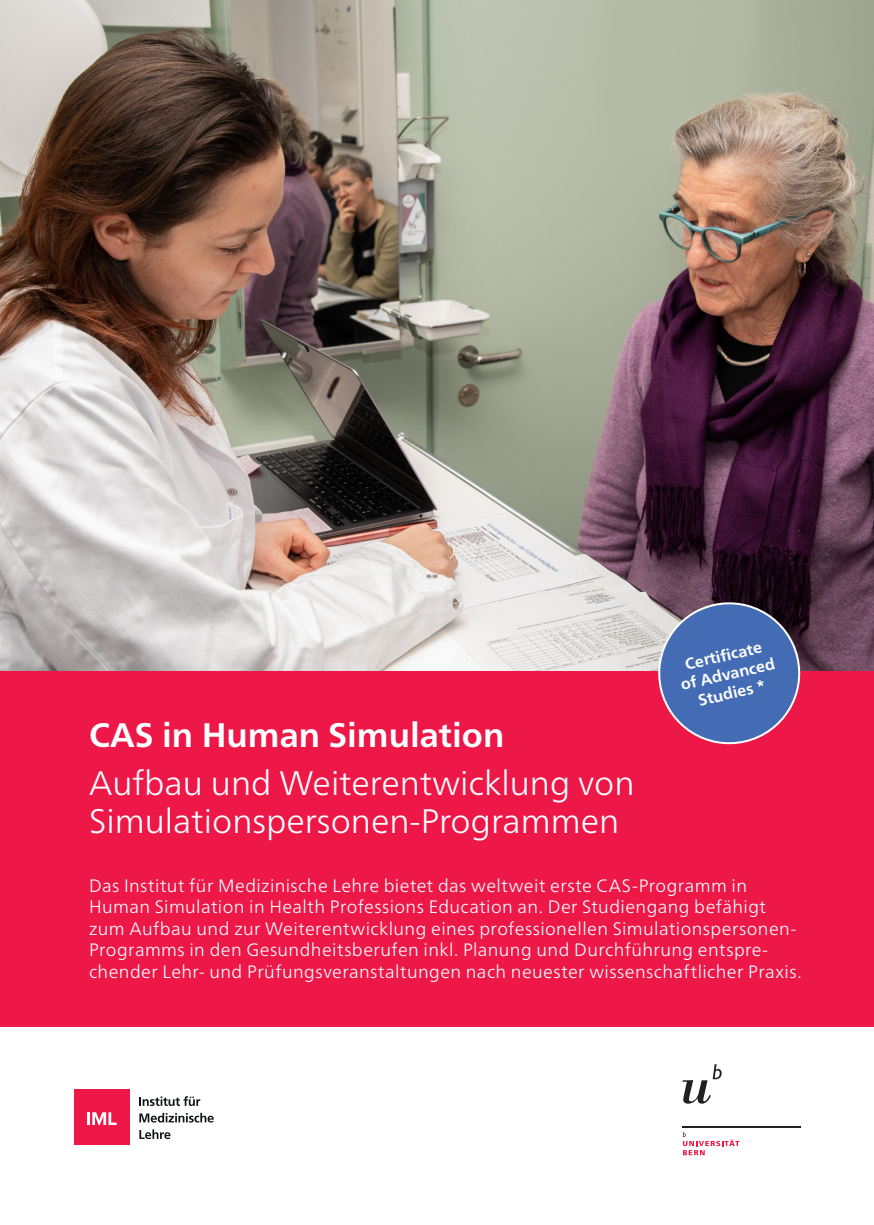
<style>
.page{position:relative;width:874px;height:1225px;background:#fff}
.page>*{position:absolute;margin:0;border:0;box-sizing:border-box;transform-origin:0 0}
.Headline_Titel{font:300 34px/48px "Frutiger Neue LT Pro";color:#fff}
.Headline_Beschrieb{font:300 18px/21.6px "Frutiger Neue LT Pro";letter-spacing:.02em;color:#fff}
.Störer{font:700 16px/19.2px "Frutiger Neue LT Pro";color:#fff;text-align:center}
.s1{font-weight:700}
</style>
<div class="page">
<img style="left:0;top:0;width:873px;height:671px">
<div style="left:0;top:671px;width:873px;height:356px;background:#ed1748"></div>
<svg style="left:682px;top:1064px;width:39px;height:39px"></svg>
<hr style="left:682px;top:1126px;width:118px;height:2px;background:#231f20">
<svg style="left:682px;top:1131px;width:56px;height:24px"></svg>
<svg style="left:139px;top:1096px;width:61px;height:10px"></svg>
<svg style="left:139px;top:1112px;width:74px;height:10px"></svg>
<svg style="left:139px;top:1129px;width:31px;height:10px"></svg>
<div style="left:74px;top:1089px;width:56px;height:56px;background:#ed1748"></div>
<svg style="left:87px;top:1112px;width:30px;height:13px"></svg>
<svg style="left:652px;top:596px;width:153px;height:149px;background:#666199"></svg>
<p class="Störer" style="left:674px;top:657px;width:98px;rotate:-13deg">Certifi cate of Advanced<br>Studies *</p>
<p class="Headline_Titel" style="left:89px;top:710px;width:546px"><span class="s1">CAS in Human Simulation<br></span>Aufbau und Weiterentwicklung von</p>
<p class="Headline_Titel" style="left:89px;top:796px;width:531px">Simulationspersonen-Programmen</p>
<p class="Headline_Beschrieb" style="left:89px;top:874px;width:713px">Das Institut für Medizinische Lehre bietet das weltweit erste CAS-Programm in Human Simulation in Health Professions Education an. Der Studiengang befähigt zum Aufbau und zur Weiterentwicklung eines professionellen Simulationspersonen-Programms in den Gesundheitsberufen inkl. Planung und Durchführung entspre&shy;chender Lehr- und Prüfungsveranstaltungen nach neuester wissenschaftlicher Praxis.</p>
</div>
